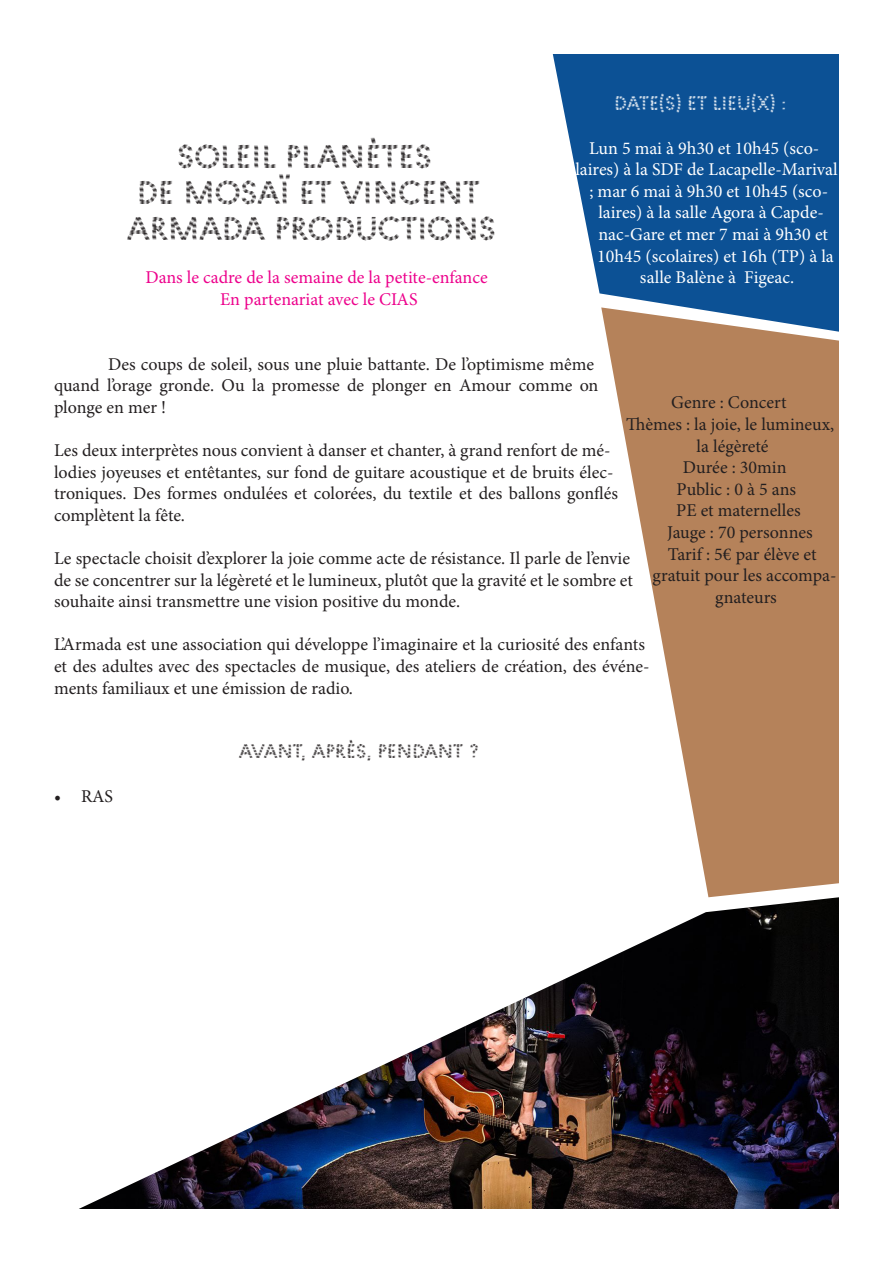
<style>
.page{position:relative;width:893px;height:1263px;background:#fff}
.page>*{position:absolute;margin:0;border:0;box-sizing:border-box;transform-origin:0 0}
.t1{font:30px "Pattern No 5 Coarse";color:#231f20}
.t2{font:18px/21.6px "Minion Pro";color:#231f20}
.t3{font:18px "Minion Pro";color:#fff}
.t4{font:18px "Minion Pro";color:#ed028c}
.t5{font:18px "Pattern No 5 Coarse";color:#231f20}
.t6{font:18px "Pattern No 5 Coarse";color:#fff}
</style>
<div class="page">
<svg style="left:553px;top:54px;width:286px;height:253px;background:#23619f"></svg>
<svg style="left:601px;top:307px;width:238px;height:590px;fill:#b5825a"></svg>
<img style="left:79px;top:897px;width:760px;height:312px">
<p class="t1" style="left:177px;top:135px;width:256px">SOLEIL PLANÈTES</p>
<p class="t1" style="left:137px;top:171px;width:344px">DE MOSAÏ ET VINCENT</p>
<p class="t1" style="left:127px;top:207px;width:371px">ARMADA PRODUCTIONS</p>
<p class="t4" style="left:145px;top:265px;width:344px">Dans le cadre de la semaine de la petite-enfance</p>
<p class="t4" style="left:220px;top:287px;width:199px">En partenariat avec le CIAS</p>
<p class="t6" style="left:614px;top:91px;width:174px">DATE(S) ET LIEU(X) :</p>
<p class="t3" style="left:589px;top:136px;width:232px">Lun 5 mai à 9h30 et 10h45 (sco-</p>
<p class="t3" style="left:575px;top:157px;width:264px">laires) à la SDF de Lacapelle-Marival</p>
<p class="t3" style="left:589px;top:179px;width:240px">; mar 6 mai à 9h30 et 10h45 (sco-</p>
<p class="t3" style="left:598px;top:200px;width:227px">laires) à la salle Agora à Capde-</p>
<p class="t3" style="left:598px;top:222px;width:231px">nac-Gare et mer 7 mai à 9h30 et</p>
<p class="t3" style="left:597px;top:244px;width:238px">10h45 (scolaires) et 16h (TP) à la</p>
<p class="t3" style="left:640px;top:265px;width:156px">salle Balène à Figeac.</p>
<p class="t2" style="left:54px;top:353px;width:546px;text-indent:54px">Des coups de soleil, sous une pluie battante. De l’optimisme même quand l’orage gronde. Ou la promesse de plonger en Amour comme on plonge en mer !</p>
<p class="t2" style="left:54px;top:439px;width:566px">Les deux interprètes nous convient à danser et chanter, à grand renfort de mé&shy;lodies joyeuses et entêtantes, sur fond de guitare acoustique et de bruits élec&shy;troniques. Des formes ondulées et colorées, du textile et des ballons gonflés complètent la fête.</p>
<p class="t2" style="left:54px;top:547px;width:581px">Le spectacle choisit d’explorer la joie comme acte de résistance. Il parle de l’envie de se concentrer sur la légèreté et le lumineux, plutôt que la gravité et le sombre et souhaite ainsi transmettre une vision positive du monde.</p>
<p class="t2" style="left:54px;top:634px;width:597px">L’Armada est une association qui développe l’imaginaire et la curiosité des enfants et des adultes avec des spectacles de musique, des ateliers de création, des événe&shy;ments familiaux et une émission de radio.</p>
<p class="t2" style="left:671px;top:392px;width:117px">Genre : Concert</p>
<p class="t2" style="left:626px;top:414px;width:210px;text-align:center">Thèmes : la joie, le lumineux, la légèreté</p>
<p class="t2" style="left:683px;top:457px;width:105px">Durée : 30min</p>
<p class="t2" style="left:677px;top:478px;width:121px">Public : 0 à 5 ans</p>
<p class="t2" style="left:676px;top:500px;width:126px">PE et maternelles</p>
<p class="t2" style="left:667px;top:522px;width:147px">Jauge : 70 personnes</p>
<p class="t2" style="left:653px;top:543px;width:185px;text-align:center">Tarif : 5€ par élève et gratuit pour les accompa&shy;gnateurs</p>
<p class="t2" style="left:54px;top:785px;width:61px">• RAS</p>
<p class="t5" style="left:239px;top:739px;width:243px">AVANT, APRÈS, PENDANT ?</p>
</div>
